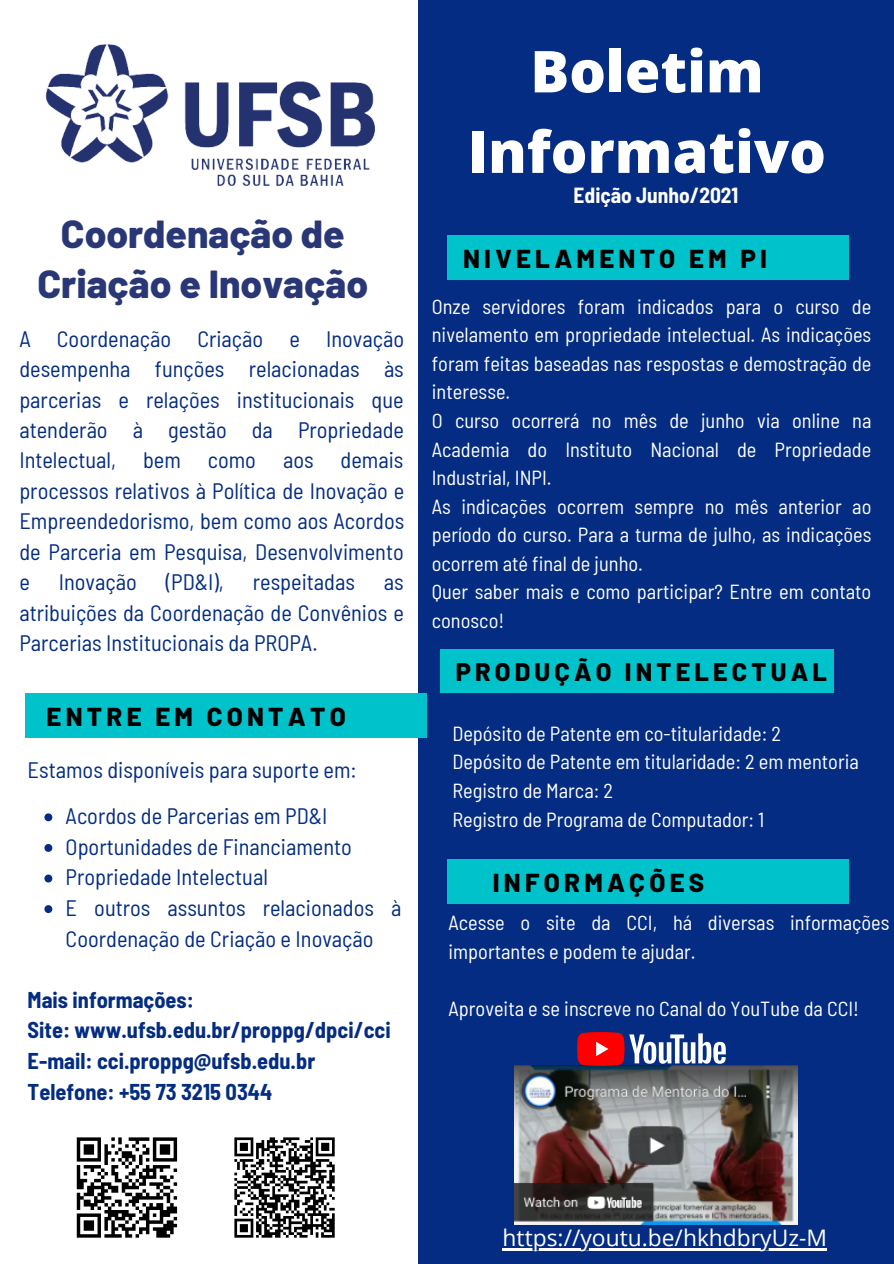
<style>
.page{position:relative;width:894px;height:1264px;background:#fff}
.page>*{position:absolute;margin:0;border:0;box-sizing:border-box;transform-origin:0 0}
.t1{font:800 57.75px "Open Sans";color:#fff}
.t2{font:800 39px/49.5px "Barlow";color:#293776;text-align:center}
.t3{font:800 25.8px "Barlow";letter-spacing:.165em;color:#000}
.t4{font:800 25.35px "Barlow";letter-spacing:.165em;color:#000}
.t5{font:22.8px "Open Sans";color:#fff}
.t6{font:semi-condensed 22.35px/30.5px "Barlow";color:#032c82;text-align:justify}
.t7{font:700 semi-condensed 22.35px "Barlow";color:#032c82}
.t8{font:700 semi-condensed 21.3px "Barlow";color:#fff}
.t9{font:semi-condensed 20.4px/28.5px "Barlow";color:#fff;text-align:justify}
</style>
<div class="page">
<div style="left:417px;top:0;width:476px;height:1263px;background:#032c82"></div>
<div style="left:447px;top:859px;width:401px;height:44px;background:#00c2cb"></div>
<img style="left:45px;top:44px;width:330px;height:142px">
<svg style="left:77px;top:1137px;width:100px;height:100px"></svg>
<svg style="left:234px;top:1137px;width:100px;height:100px"></svg>
<div style="left:25px;top:693px;width:401px;height:44px;background:#00c2cb"></div>
<svg style="left:44px;top:813px;width:8px;height:8px"></svg>
<svg style="left:44px;top:844px;width:8px;height:7px"></svg>
<svg style="left:44px;top:874px;width:8px;height:8px"></svg>
<svg style="left:44px;top:905px;width:8px;height:8px"></svg>
<div style="left:440px;top:649px;width:393px;height:43px;background:#00c2cb"></div>
<div style="left:447px;top:235px;width:401px;height:44px;background:#00c2cb"></div>
<img style="left:514px;top:1065px;width:283px;height:159px">
<svg style="left:577px;top:1032px;width:148px;height:33px"></svg>
<hr style="left:502px;top:1247px;width:324px;height:3px;background:#fff">
<p class="t2" style="left:37px;top:208px;width:332px">Coordenação de<br>Criação e Inovação</p>
<p class="t6" style="left:19px;top:322px;width:386px">A Coordenação Criação e Inovação desempenha funções relacionadas às parcerias e relações institucionais que atenderão à gestão da Propriedade Intelectual, bem como aos demais processos relativos à Política de Inovação e Empreendedorismo, bem como aos Acordos de Parceria em Pesquisa, Desenvolvimento e</p>
<p class="t6" style="left:59px;top:566px;width:79px">Inovação</p>
<p class="t6" style="left:166px;top:566px;width:60px">(PD&amp;I),</p>
<p class="t6" style="left:253px;top:566px;width:104px">respeitadas</p>
<p class="t6" style="left:19px;top:566px;width:386px;text-indent:364px">as atribuições da Coordenação de Convênios e Parcerias Institucionais da PROPA.</p>
<p class="t3" style="left:47px;top:700px;width:300px">ENTRE EM CONTATO</p>
<p class="t6" style="left:28px;top:753px;width:330px">Estamos disponíveis para suporte em:</p>
<p class="t6" style="left:66px;top:800px;width:263px">Acordos de Parcerias em PD&amp;I</p>
<p class="t6" style="left:66px;top:830px;width:288px">Oportunidades de Financiamento</p>
<p class="t6" style="left:66px;top:861px;width:204px">Propriedade Intelectual</p>
<p class="t6" style="left:66px;top:891px;width:337px">E outros assuntos relacionados à<br>Coordenação de Criação e Inovação</p>
<p class="t7" style="left:28px;top:985px;width:168px">Mais informações:</p>
<p class="t7" style="left:28px;top:1016px;width:364px">Site: www.ufsb.edu.br/proppg/dpci/cci</p>
<p class="t7" style="left:28px;top:1046px;width:289px">E-mail: cci.proppg@ufsb.edu.br</p>
<p class="t7" style="left:28px;top:1077px;width:246px">Telefone: +55 73 3215 0344</p>
<p class="t1" style="left:530px;top:31px;width:235px">Boletim</p>
<p class="t1" style="left:468px;top:111px;width:359px">Informativo</p>
<p class="t8" style="left:573px;top:181px;width:166px">Edição Junho/2021</p>
<p class="t3" style="left:463px;top:242px;width:305px">NIVELAMENTO EM PI</p>
<p class="t9" style="left:431px;top:291px;width:441px">Onze servidores foram indicados para o curso de nivelamento em propriedade intelectual. As indicações foram feitas baseadas nas respostas e demostração de interesse.</p>
<p class="t9" style="left:431px;top:405px;width:441px">O curso ocorrerá no mês de junho via online na Academia do Instituto Nacional de Propriedade Industrial, INPI.</p>
<p class="t9" style="left:431px;top:491px;width:441px">As indicações ocorrem sempre no mês anterior ao período do curso. Para a turma de julho, as indicações ocorrem até final de junho.</p>
<p class="t9" style="left:431px;top:577px;width:441px">Quer saber mais e como participar? Entre em contato conosco!</p>
<p class="t4" style="left:455px;top:655px;width:372px">PRODUÇÃO INTELECTUAL</p>
<p class="t9" style="left:452px;top:718px;width:330px">Depósito de Patente em co-titularidade: 2</p>
<p class="t9" style="left:452px;top:747px;width:408px">Depósito de Patente em titularidade: 2 em mentoria</p>
<p class="t9" style="left:452px;top:775px;width:162px">Registro de Marca: 2</p>
<p class="t9" style="left:452px;top:804px;width:313px">Registro de Programa de Computador: 1</p>
<p class="t3" style="left:492px;top:866px;width:213px">INFORMAÇÕES</p>
<p class="t9" style="left:448px;top:907px;width:442px">Acesse o site da CCI, há diversas informações importantes e podem te ajudar.</p>
<p class="t9" style="left:448px;top:993px;width:412px">Aproveita e se inscreve no Canal do YouTube da CCI!</p>
<p class="t5" style="left:502px;top:1222px;width:326px">https://youtu.be/hkhdbryUz-M</p>
</div>
